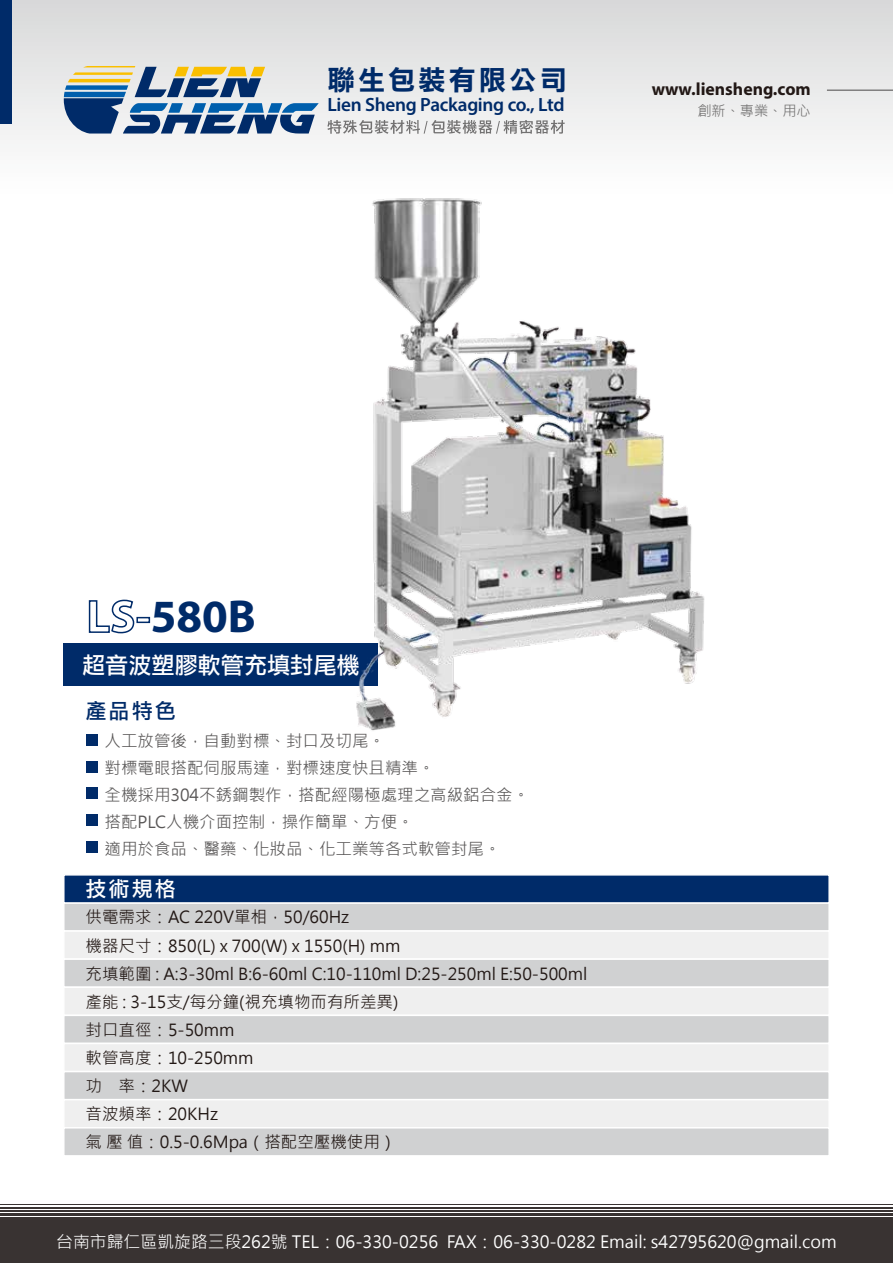
<style>
.page{position:relative;width:893px;height:1263px;background:#fff}
.page>*{position:absolute;margin:0;border:0;box-sizing:border-box;transform-origin:0 0}
.t1{font:700 46.35px "Myriad Pro";color:#002b69}
.t2{font:27.6px "DF Li Hei Bd WIN BF";letter-spacing:.1em;color:#002b69}
.t3{font:23.1px "DF Li Hei Md WIN BF";color:#fff}
.t4{font:21px "DF Li Hei Md WIN BF";color:#fff}
.t5{font:21px "DF Li Hei Md WIN BF";color:#002b69}
.t6{font:600 19.2px "Myriad Pro";letter-spacing:-.015em;color:#002b69}
.t7{font:700 17.7px "Myriad";color:#221815}
.t8{font:16.8px "Microsoft Jheng Hei";color:#fff}
.t9{font:16.5px/28px "Microsoft Jheng Hei";color:#221815}
.t10{font:16.5px/27px "Microsoft Jheng Hei";color:#595757}
.t11{font:14.1px "Microsoft Jheng Hei";color:#727171}
</style>
<div class="page">
<div style="left:0;top:0;width:893px;height:212px;background:linear-gradient(to bottom,#d8d9d9,#fff)"></div>
<div style="left:0;top:1220px;width:893px;height:43px;background:#393332"></div>
<hr style="left:0;top:1217px;width:893px;height:2px;background:#393332">
<hr style="left:0;top:1214px;width:893px;height:2px;background:#393332">
<hr style="left:0;top:1210px;width:893px;height:2px;background:#393332">
<hr style="left:0;top:1207px;width:893px;height:2px;background:#393332">
<hr style="left:0;top:1204px;width:893px;height:1px;background:#393332">
<div style="left:63px;top:902px;width:767px;height:30px;background:#d0d1d2"></div>
<div style="left:63px;top:874px;width:767px;height:30px;background:#002b69;border:2px solid #fff"></div>
<div style="left:63px;top:930px;width:767px;height:30px;background:#efefef;border:2px solid #fff"></div>
<div style="left:63px;top:958px;width:767px;height:30px;background:#d0d1d2;border:2px solid #fff"></div>
<div style="left:63px;top:986px;width:767px;height:30px;background:#efefef;border:2px solid #fff"></div>
<div style="left:63px;top:1014px;width:767px;height:30px;background:#d0d1d2;border:2px solid #fff"></div>
<div style="left:63px;top:1043px;width:767px;height:29px;background:#efefef;border:2px solid #fff"></div>
<div style="left:63px;top:1071px;width:767px;height:29px;background:#d0d1d2;border:2px solid #fff"></div>
<div style="left:63px;top:1099px;width:767px;height:29px;background:#efefef;border:2px solid #fff"></div>
<div style="left:63px;top:1127px;width:767px;height:29px;background:#d0d1d2;border:2px solid #fff"></div>
<hr style="left:827px;top:90px;width:66px;height:1px;background:#727171">
<svg style="left:64px;top:66px;width:255px;height:68px;background:#8398aa"></svg>
<svg style="left:327px;top:120px;width:238px;height:14px"></svg>
<div style="left:0;top:0;width:12px;height:123px;background:#002b69"></div>
<div style="left:86px;top:734px;width:11px;height:12px;background:#002b69"></div>
<div style="left:86px;top:761px;width:11px;height:11px;background:#002b69"></div>
<div style="left:86px;top:788px;width:11px;height:11px;background:#002b69"></div>
<div style="left:86px;top:814px;width:11px;height:12px;background:#002b69"></div>
<div style="left:86px;top:841px;width:11px;height:11px;background:#002b69"></div>
<div style="left:64px;top:643px;width:314px;height:43px;background:#002b69"></div>
<svg style="left:88px;top:599px;width:47px;height:35px"></svg>
<div style="left:136px;top:617px;width:14px;height:6px;border:2px solid #002b69"></div>
<img style="left:316px;top:164px;width:430px;height:567px">
<h2 class="t2" style="left:327px;top:66px;width:241px">聯生包裝有限公司</h2>
<p class="t6" style="left:327px;top:92px;width:239px">Lien Sheng Packaging co., Ltd</p>
<p class="t7" style="left:652px;top:80px;width:161px">www.liensheng.com</p>
<p class="t11" style="left:697px;top:101px;width:115px">創新、專業、用心</p>
<h1 class="t1" style="left:151px;top:586px;width:107px">580B</h1>
<h3 class="t3" style="left:82px;top:653px;width:279px">超音波塑膠軟管充填封尾機</h3>
<p class="t5" style="left:85px;top:700px;width:92px">產品特色</p>
<p class="t10" style="left:105px;top:727px;width:426px">人工放管後，自動對標、封口及切尾。<br>對標電眼搭配伺服馬達，對標速度快且精準。<br>全機採用304不銹鋼製作，搭配經陽極處理之高級鋁合金。搭配PLC人機介面控制，操作簡單、方便。<br>適用於食品、醫藥、化妝品、化工業等各式軟管封尾。</p>
<p class="t4" style="left:85px;top:878px;width:92px">技術規格</p>
<p class="t9" style="left:85px;top:903px;width:503px">供電需求：AC 220V單相，50/60Hz<br>機器尺寸：850(L) x 700(W) x 1550(H) mm<br>充填範圍 : A:3-30ml B:6-60ml C:10-110ml D:25-250ml E:50-500ml產能 : 3-15支/每分鐘(視充填物而有所差異)<br>封口直徑：5-50mm<br>軟管高度：10-250mm<br>功 率：2KW<br>音波頻率：20KHz<br>氣 壓 值：0.5-0.6Mpa（搭配空壓機使用）</p>
<p class="t8" style="left:56px;top:1231px;width:782px">台南市歸仁區凱旋路三段262號 TEL：06-330-0256 FAX：06-330-0282 Email: s42795620@gmail.com</p>
</div>
